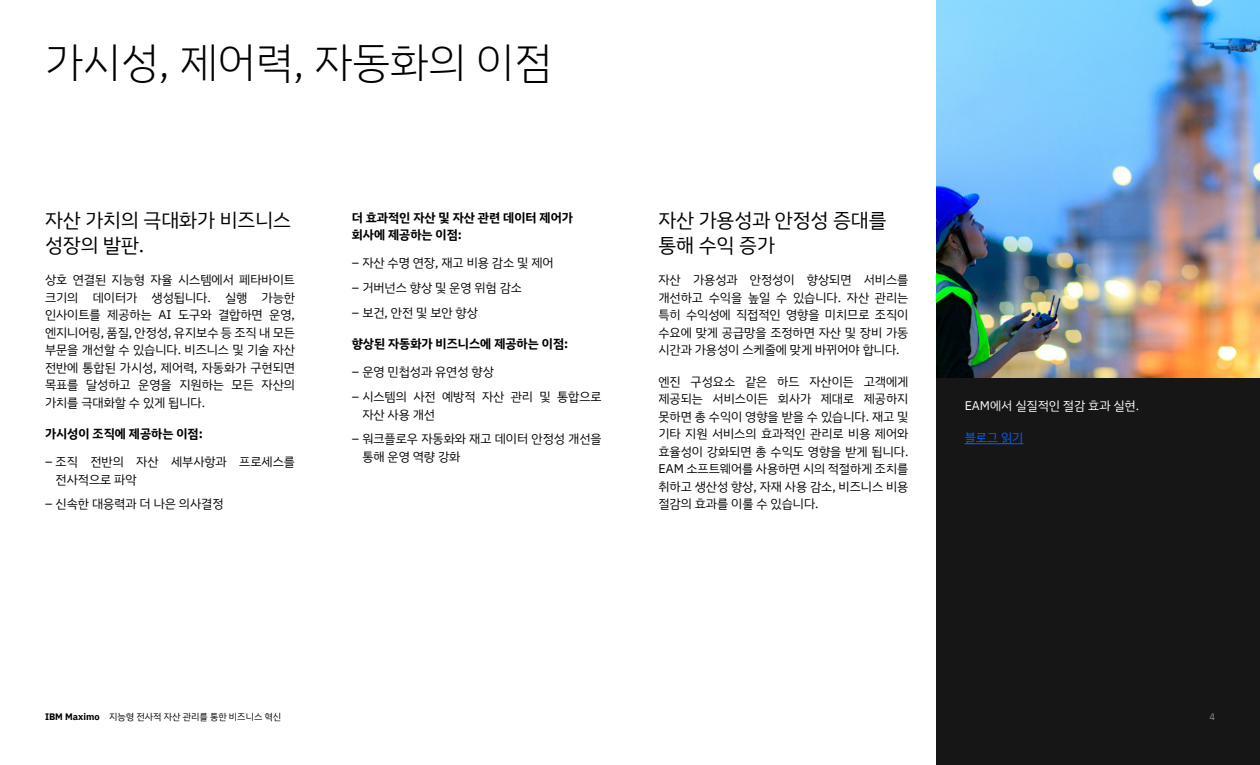
<style>
.page{position:relative;width:1260px;height:765px;background:#fff}
.page>*{position:absolute;margin:0;border:0;box-sizing:border-box;transform-origin:0 0}
.t1{font:300 42.5px "IBM Plex Sans KR";color:#000}
.t2{font:20px/25px "IBM Plex Sans KR";color:#000}
._00_Body{font:12.5px/17.5px "IBM Plex Sans KR";color:#000;text-align:justify}
.t3{font:700 12.5px/17.5px "IBM Plex Sans KR";color:#000}
._00_Body-2{font:12.5px "IBM Plex Sans KR";color:#fff}
._00_Body-3{font:12.5px "IBM Plex Sans KR";color:#0062ff}
.t4{font:9.38px "IBM Plex Sans KR";color:#000}
.t5{font:9.38px "IBM Plex Sans KR";color:#8d8d8d}
.s1{font-family:"IBM Plex Sans"}
.s2{font-weight:700}
</style>
<div class="page">
<div style="left:937px;top:0;width:323px;height:765px;background:#161616"></div>
<img style="left:937px;top:0;width:323px;height:378px">
<hr style="left:965px;top:443px;width:58px;height:1px;background:#0062ff">
<h1 class="t1" style="left:45px;top:38px;width:509px">가시성, 제어력, 자동화의 이점</h1>
<h2 class="t2" style="left:45px;top:208px;width:248px">자산 가치의 극대화가 비즈니스 성장의 발판.</h2>
<p class="_00_Body" style="left:45px;top:271px;width:252px">상호 연결된 지능형 자율 시스템에서 페타바이트 크기의 데이터가 생성됩니다. 실행 가능한 인사이트를 제공하는 AI 도구와 결합하면 운영, 엔지니어링, 품질, 안정성, 유지보수 등 조직 내 모든 부문을 개선할 수 있습니다. 비즈니스 및 기술 자산 전반에 통합된 가시성, 제어력, 자동화가 구현되면 목표를 달성하고 운영을 지원하는 모든 자산의 가치를 극대화할 수 있게 됩니다.</p>
<h4 class="t3" style="left:45px;top:425px;width:159px">가시성이 조직에 제공하는 이점:</h4>
<p class="_00_Body" style="left:56px;top:453px;width:241px;text-indent:-11px"><span class="s1">–</span> 조직 전반의 자산 세부사항과 프로세스를 전사적으로 파악</p>
<p class="_00_Body" style="left:45px;top:495px;width:180px"><span class="s1">–</span> 신속한 대응력과 더 나은 의사결정</p>
<h4 class="t3" style="left:352px;top:209px;width:223px">더 효과적인 자산 및 자산 관련 데이터 제어가 회사에 제공하는 이점:</h4>
<p class="_00_Body" style="left:352px;top:254px;width:203px"><span class="s1">–</span> 자산 수명 연장, 재고 비용 감소 및 제어</p>
<p class="_00_Body" style="left:352px;top:279px;width:172px"><span class="s1">–</span> 거버넌스 향상 및 운영 위험 감소</p>
<p class="_00_Body" style="left:352px;top:304px;width:128px"><span class="s1">–</span> 보건, 안전 및 보안 향상</p>
<h4 class="t3" style="left:352px;top:335px;width:218px">향상된 자동화가 비즈니스에 제공하는 이점:</h4>
<p class="_00_Body" style="left:352px;top:363px;width:144px"><span class="s1">–</span> 운영 민첩성과 유연성 향상</p>
<p class="_00_Body" style="left:362px;top:388px;width:241px;text-indent:-11px"><span class="s1">–</span> 시스템의 사전 예방적 자산 관리 및 통합으로 자산 사용 개선</p>
<p class="_00_Body" style="left:362px;top:430px;width:241px;text-indent:-11px"><span class="s1">–</span> 워크플로우 자동화와 재고 데이터 안정성 개선을 통해 운영 역량 강화</p>
<h2 class="t2" style="left:658px;top:208px;width:230px">자산 가용성과 안정성 증대를 통해 수익 증가</h2>
<p class="_00_Body" style="left:658px;top:271px;width:252px">자산 가용성과 안정성이 향상되면 서비스를 개선하고 수익을 높일 수 있습니다. 자산 관리는 특히 수익성에 직접적인 영향을 미치므로 조직이 수요에 맞게 공급망을 조정하면 자산 및 장비 가동 시간과 가용성이 스케줄에 맞게 바뀌어야 합니다.</p>
<p class="_00_Body" style="left:658px;top:373px;width:252px">엔진 구성요소 같은 하드 자산이든 고객에게 제공되는 서비스이든 회사가 제대로 제공하지 못하면 총 수익이 영향을 받을 수 있습니다. 재고 및 기타 지원 서비스의 효과적인 관리로 비용 제어와 효율성이 강화되면 총 수익도 영향을 받게 됩니다.<br>EAM 소프트웨어를 사용하면 시의 적절하게 조치를 취하고 생산성 향상, 자재 사용 감소, 비즈니스 비용 절감의 효과를 이룰 수 있습니다.</p>
<p class="_00_Body-2" style="left:965px;top:399px;width:176px">EAM에서 실질적인 절감 효과 실현.</p>
<p class="_00_Body-3" style="left:965px;top:431px;width:60px">블로그 읽기</p>
<p class="t4" style="left:45px;top:711px;width:238px"><span class="s2">IBM Maximo</span> 지능형 전사적 자산 관리를 통한 비즈니스 혁신</p>
<p class="t5" style="left:1209px;top:711px;width:7px">4</p>
</div>
